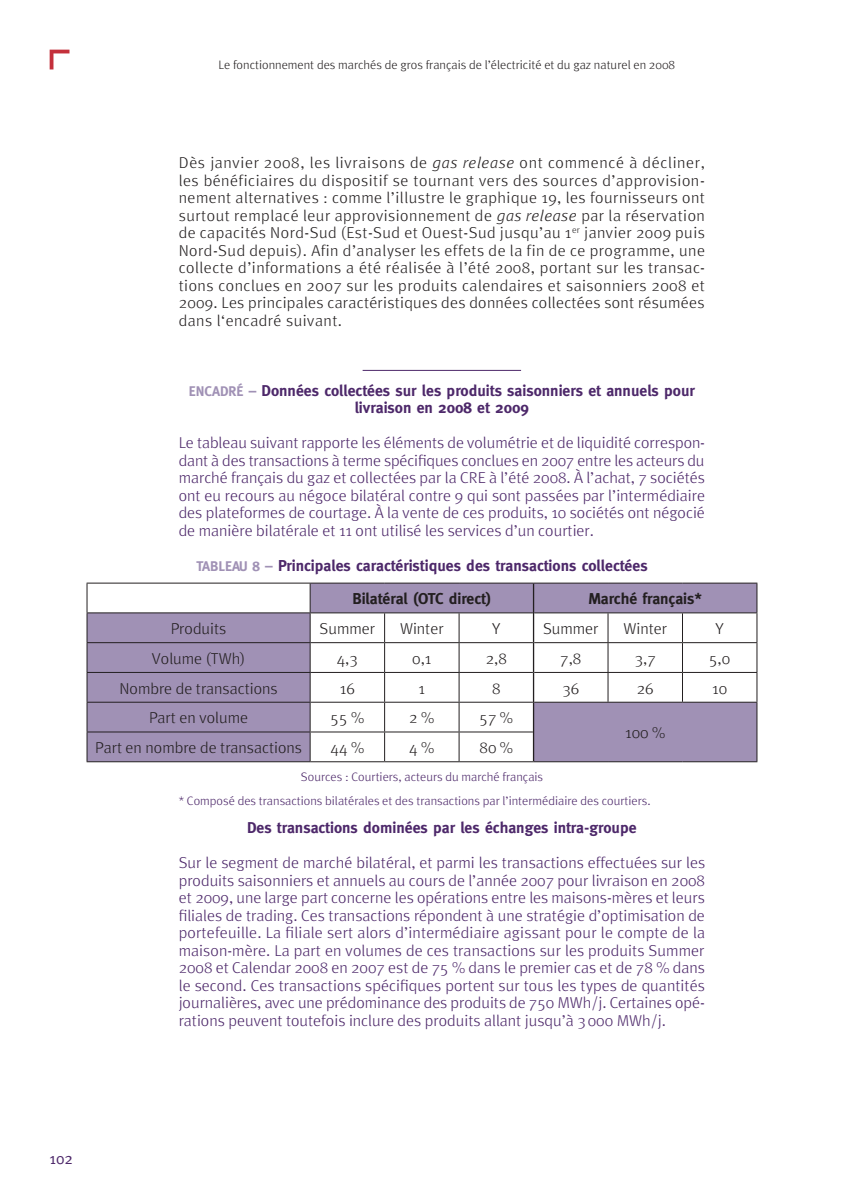
<style>
.page{position:relative;width:844px;height:1191px;background:#fff}
.page>*{position:absolute;margin:0;border:0;box-sizing:border-box;transform-origin:0 0}
._5__Texte_exergue_sa{font:300 15.75px/17.5px "Meta";color:#4d286a;text-align:justify}
.texte_tab{font:300 15.75px/17.5px "Meta";color:#231f20;text-align:justify}
._5__Texte_exergue_ti{font:700 15.75px/17.5px "Meta";color:#4d286a;text-align:center}
.Graphique_Titre{font:700 15.75px "Meta";color:#4d286a}
._5__Texte_exergue_sa-2{font:700 15.75px "Meta";color:#4d286a}
.texte_tab-2{font:700 15.75px "Meta";color:#231f20}
.t1{font:15.75px "Meta";color:#4d286a}
.Graphique_source{font:300 12.25px "Meta";color:#4d286a}
.t2{font:300 12.25px "Meta";color:#231f20}
.s1{font-style:italic}
.s2{font-size:14px;color:#a091b5}
.s3{color:#a091b5}
</style>
<div class="page">
<svg style="left:50px;top:50px;width:19px;height:19px"></svg>
<hr style="left:362px;top:370px;width:159px;height:1px;background:#4d286a">
<svg style="left:88px;top:583px;width:668px;height:178px;fill:#a091b5"></svg>
<hr style="left:87px;top:582px;width:223px;height:1px;background:#231f20">
<hr style="left:310px;top:582px;width:74px;height:1px;background:#231f20">
<hr style="left:384px;top:582px;width:75px;height:1px;background:#231f20">
<hr style="left:459px;top:582px;width:74px;height:1px;background:#231f20">
<hr style="left:533px;top:582px;width:75px;height:1px;background:#231f20">
<hr style="left:608px;top:582px;width:74px;height:1px;background:#231f20">
<hr style="left:682px;top:582px;width:75px;height:1px;background:#231f20">
<hr style="left:87px;top:612px;width:223px;height:1px;background:#231f20">
<hr style="left:534px;top:612px;width:74px;height:1px;background:#231f20">
<hr style="left:608px;top:612px;width:74px;height:1px;background:#231f20">
<hr style="left:682px;top:612px;width:75px;height:1px;background:#231f20">
<hr style="left:87px;top:642px;width:223px;height:1px;background:#231f20">
<hr style="left:534px;top:642px;width:74px;height:1px;background:#231f20">
<hr style="left:608px;top:642px;width:74px;height:1px;background:#231f20">
<hr style="left:682px;top:642px;width:75px;height:1px;background:#231f20">
<hr style="left:87px;top:672px;width:223px;height:1px;background:#231f20">
<hr style="left:534px;top:672px;width:74px;height:1px;background:#231f20">
<hr style="left:608px;top:672px;width:74px;height:1px;background:#231f20">
<svg style="left:607px;top:613px;width:1px;height:89px"></svg>
<hr style="left:682px;top:672px;width:75px;height:1px;background:#231f20">
<svg style="left:682px;top:613px;width:1px;height:89px"></svg>
<svg style="left:756px;top:583px;width:1px;height:119px"></svg>
<hr style="left:87px;top:702px;width:223px;height:1px;background:#231f20">
<hr style="left:534px;top:702px;width:74px;height:1px;background:#231f20">
<hr style="left:608px;top:702px;width:74px;height:1px;background:#231f20">
<hr style="left:682px;top:702px;width:75px;height:1px;background:#231f20">
<hr style="left:756px;top:702px;width:1px;height:30px;background:#231f20">
<svg style="left:756px;top:732px;width:1px;height:29px"></svg>
<hr style="left:533px;top:761px;width:75px;height:1px;background:#231f20">
<hr style="left:608px;top:761px;width:74px;height:1px;background:#231f20">
<hr style="left:682px;top:761px;width:75px;height:1px;background:#231f20">
<hr style="left:87px;top:731px;width:223px;height:1px;background:#231f20">
<svg style="left:87px;top:583px;width:1px;height:178px"></svg>
<svg style="left:309px;top:583px;width:223px;height:178px"></svg>
<hr style="left:87px;top:761px;width:223px;height:1px;background:#231f20">
<hr style="left:310px;top:761px;width:74px;height:1px;background:#231f20">
<hr style="left:384px;top:761px;width:75px;height:1px;background:#231f20">
<hr style="left:459px;top:761px;width:74px;height:1px;background:#231f20">
<hr style="left:532px;top:583px;width:2px;height:30px;background:#231f20">
<hr style="left:532px;top:613px;width:2px;height:29px;background:#231f20">
<hr style="left:532px;top:642px;width:2px;height:30px;background:#231f20">
<hr style="left:532px;top:672px;width:2px;height:30px;background:#231f20">
<hr style="left:532px;top:702px;width:2px;height:30px;background:#231f20">
<hr style="left:532px;top:732px;width:2px;height:29px;background:#231f20">
<p class="t2" style="left:218px;top:57px;width:458px">Le fonctionnement des marchés de gros français de l’électricité et du gaz naturel en 2008</p>
<p class="texte_tab" style="left:179px;top:154px;width:527px">Dès janvier 2008, les livraisons de <span class="s1">gas release</span> ont commencé à décliner, les bénéficiaires du dispositif se tournant vers des sources d’approvision&shy;nement alternatives : comme l’illustre le graphique 19, les fournisseurs ont surtout remplacé leur approvisionnement de <span class="s1">gas release</span> par la réservation de capacités Nord-Sud (Est-Sud et Ouest-Sud jusqu’au 1<sup>er</sup> janvier 2009 puis Nord-Sud depuis). Afin d’analyser les effets de la fin de ce programme, une collecte d’informations a été réalisée à l’été 2008, portant sur les transac&shy;tions conclues en 2007 sur les produits calendaires et saisonniers 2008 et 2009. Les principales caractéristiques des données collectées sont résumées dans l‘encadré suivant.</p>
<p class="_5__Texte_exergue_ti" style="left:189px;top:381px;width:507px"><span class="s2">ENCADRÉ</span> <span class="s3">–</span> Données collectées sur les produits saisonniers et annuels pour livraison en 2008 et 2009</p>
<p class="_5__Texte_exergue_sa" style="left:179px;top:434px;width:527px">Le tableau suivant rapporte les éléments de volumétrie et de liquidité correspon&shy;dant à des transactions à terme spécifiques conclues en 2007 entre les acteurs du marché français du gaz et collectées par la CRE à l’été 2008. À l’achat, 7 sociétés ont eu recours au négoce bilatéral contre 9 qui sont passées par l’intermédiaire des plateformes de courtage. À la vente de ces produits, 10 sociétés ont négocié de manière bilatérale et 11 ont utilisé les services d’un courtier.</p>
<p class="Graphique_Titre" style="left:196px;top:556px;width:452px"><span class="s2">TABLEAU 8</span> <span class="s3">–</span> Principales caractéristiques des transactions collectées</p>
<p class="texte_tab-2" style="left:352px;top:589px;width:140px">Bilatéral (OTC direct)</p>
<p class="texte_tab-2" style="left:588px;top:589px;width:115px">Marché français*</p>
<p class="texte_tab" style="left:171px;top:619px;width:57px">Produits</p>
<p class="texte_tab" style="left:319px;top:619px;width:57px">Summer</p>
<p class="texte_tab" style="left:400px;top:619px;width:45px">Winter</p>
<p class="texte_tab" style="left:492px;top:619px;width:10px">Y</p>
<p class="texte_tab" style="left:543px;top:619px;width:57px">Summer</p>
<p class="texte_tab" style="left:623px;top:619px;width:45px">Winter</p>
<p class="texte_tab" style="left:715px;top:619px;width:10px">Y</p>
<p class="texte_tab" style="left:152px;top:649px;width:95px">Volume (TWh)</p>
<p class="texte_tab" style="left:337px;top:649px;width:23px">4,3</p>
<p class="texte_tab" style="left:412px;top:649px;width:21px">0,1</p>
<p class="texte_tab" style="left:485px;top:649px;width:23px">2,8</p>
<p class="texte_tab" style="left:560px;top:649px;width:23px">7,8</p>
<p class="texte_tab" style="left:634px;top:649px;width:23px">3,7</p>
<p class="texte_tab" style="left:709px;top:649px;width:23px">5,0</p>
<p class="texte_tab" style="left:119px;top:679px;width:160px">Nombre de transactions</p>
<p class="texte_tab" style="left:340px;top:679px;width:16px">16</p>
<p class="texte_tab" style="left:418px;top:679px;width:8px">1</p>
<p class="texte_tab" style="left:492px;top:679px;width:10px">8</p>
<p class="texte_tab" style="left:562px;top:679px;width:18px">36</p>
<p class="texte_tab" style="left:636px;top:679px;width:18px">26</p>
<p class="texte_tab" style="left:712px;top:679px;width:16px">10</p>
<p class="texte_tab" style="left:149px;top:709px;width:101px">Part en volume</p>
<p class="texte_tab" style="left:330px;top:709px;width:35px">55 %</p>
<p class="texte_tab" style="left:409px;top:709px;width:27px">2%</p>
<p class="texte_tab" style="left:479px;top:709px;width:35px">57 %</p>
<p class="texte_tab" style="left:625px;top:724px;width:41px">100 %</p>
<p class="texte_tab" style="left:95px;top:738px;width:208px">Part en nombre de transactions</p>
<p class="texte_tab" style="left:330px;top:738px;width:35px">44 %</p>
<p class="texte_tab" style="left:409px;top:738px;width:27px">4%</p>
<p class="texte_tab" style="left:479px;top:738px;width:35px">80 %</p>
<p class="Graphique_source" style="left:301px;top:769px;width:244px">Sources : Courtiers, acteurs du marché français</p>
<p class="Graphique_source" style="left:179px;top:793px;width:473px">* Composé des transactions bilatérales et des transactions par l’intermédiaire des courtiers.</p>
<p class="_5__Texte_exergue_sa-2" style="left:247px;top:818px;width:391px">Des transactions dominées par les échanges intra-groupe</p>
<p class="_5__Texte_exergue_sa" style="left:179px;top:854px;width:528px">Sur le segment de marché bilatéral, et parmi les transactions effectuées sur les produits saisonniers et annuels au cours de l’année 2007 pour livraison en 2008 et 2009, une large part concerne les opérations entre les maisons-mères et leurs filiales de trading. Ces transactions répondent à une stratégie d’optimisation de portefeuille. La filiale sert alors d’intermédiaire agissant pour le compte de la maison-mère. La part en volumes de ces transactions sur les produits Summer 2008 et Calendar 2008 en 2007 est de 75 % dans le premier cas et de 78 % dans le second. Ces transactions spécifiques portent sur tous les types de quantités journalières, avec une prédominance des produits de 750 MWh/j. Certaines opé&shy;rations peuvent toutefois inclure des produits allant jusqu’à 3000 MWh/j.</p>
<p class="t1" style="left:50px;top:1149px;width:25px">102</p>
</div>
